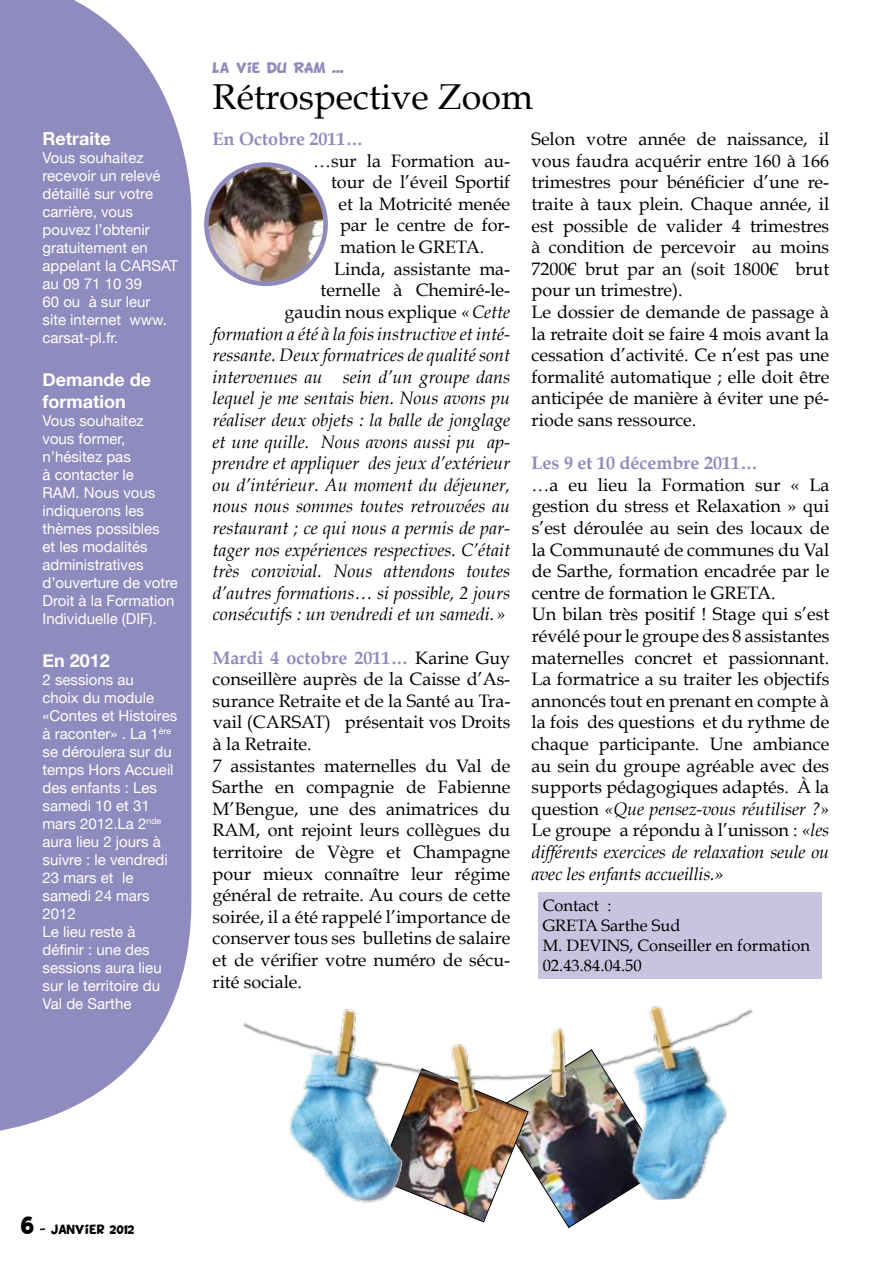
<style>
.page{position:relative;width:893px;height:1263px;background:#fff}
.page>*{position:absolute;margin:0;border:0;box-sizing:border-box;transform-origin:0 0}
.t1{font:36px "Book Antiqua";color:#000}
.t2{font:18px/21.6px "Book Antiqua";color:#000}
.t3{font:italic 18px "Book Antiqua";color:#000}
.t4{font:700 18px "Book Antiqua";color:#908bbe}
.t5{font:700 18px/21.6px "Helvetica Neue";color:#fff}
.t6{font:16.5px/19.8px "Book Antiqua";color:#000}
.t7{font:15px/18px "Helvetica Neue";color:#fff}
.t8{font:12px "BD Cartoon Shout";color:#908bbe}
.t9{font:10.5px "BD Cartoon Shout";color:#000}
.s1{font-style:italic}
.s2{font-weight:700;color:#908bbe}
.s3{font-size:21px}
</style>
<div class="page">
<svg style="left:0;top:0;width:191px;height:1131px;background:#9894c3"></svg>
<img style="left:206px;top:165px;width:120px;height:119px;border-radius:60px">
<div style="left:204px;top:162px;width:124px;height:124px;border:5px solid #908bbe;border-radius:50%"></div>
<img style="left:243px;top:978px;width:527px;height:243px">
<div style="left:538px;top:892px;width:284px;height:86px;background:#c8c4e0"></div>
<p class="t5" style="left:43px;top:127px;width:70px">Retraite</p>
<p class="t7" style="left:43px;top:149px;width:137px">Vous souhaitez recevoir un relevé détaillé sur votre carrière, vous pouvez l’obtenir gratuitement en appelant la CARSAT au 09 71 10 39<br>60 ou à sur leur<br>site internet www. carsat-pl.fr.</p>
<p class="t5" style="left:43px;top:369px;width:110px">Demande de formation</p>
<p class="t7" style="left:43px;top:411px;width:137px">Vous souhaitez vous former, n’hésitez pas<br>à contacter le<br>RAM. Nous vous indiquerons les thèmes possibles<br>et les modalités administratives d’ouverture de votre<br>Droit à la Formation<br>Individuelle (DIF).</p>
<p class="t5" style="left:43px;top:649px;width:69px">En 2012</p>
<p class="t7" style="left:43px;top:671px;width:136px">2 sessions au<br>choix du module «Contes et Histoires à raconter» . La 1<sup>ère </sup>se déroulera sur du temps Hors Accueil des enfants : Les samedi 10 et 31 mars 2012.La 2<sup>nde </sup>aura lieu 2 jours à suivre : le vendredi<br>23 mars et le samedi 24 mars<br>2012<br>Le lieu reste à définir : une des sessions aura lieu sur le territoire du<br>Val de Sarthe</p>
<p class="t8" style="left:213px;top:61px;width:133px">LA VIE DU RAM ...</p>
<h1 class="t1" style="left:213px;top:74px;width:322px">Rétrospective Zoom</h1>
<p class="t4" style="left:213px;top:128px;width:152px">En Octobre 2011…</p>
<p class="t2" style="left:313px;top:150px;width:199px">…sur la Formation au-</p>
<p class="t2" style="left:331px;top:171px;width:181px">tour de l’éveil Sportif</p>
<p class="t2" style="left:339px;top:193px;width:173px">et la Motricité menée</p>
<p class="t2" style="left:340px;top:215px;width:172px">par le centre de for-</p>
<p class="t2" style="left:340px;top:236px;width:146px">mation le GRETA.</p>
<p class="t2" style="left:334px;top:258px;width:178px">Linda, assistante ma-</p>
<p class="t2" style="left:321px;top:279px;width:191px">ternelle à Chemiré-le-</p>
<p class="t2" style="left:285px;top:301px;width:227px">gaudin nous explique <span class="s1">«Cette</span></p>
<p class="t3" style="left:213px;top:323px;width:299px">formation a été à la fois instructive et inté-</p>
<p class="t3" style="left:213px;top:344px;width:299px">ressante. Deux formatrices de qualité sont</p>
<p class="t3" style="left:213px;top:366px;width:299px">intervenues au sein d’un groupe dans</p>
<p class="t3" style="left:213px;top:388px;width:299px">lequel je me sentais bien. Nous avons pu</p>
<p class="t3" style="left:213px;top:409px;width:299px">réaliser deux objets : la balle de jonglage</p>
<p class="t3" style="left:213px;top:431px;width:299px">et une quille. Nous avons aussi pu ap-</p>
<p class="t3" style="left:213px;top:452px;width:299px">prendre et appliquer des jeux d’extérieur</p>
<p class="t3" style="left:213px;top:474px;width:299px">ou d’intérieur. Au moment du déjeuner,</p>
<p class="t3" style="left:213px;top:496px;width:299px">nous nous sommes toutes retrouvées au</p>
<p class="t3" style="left:213px;top:517px;width:299px">restaurant ; ce qui nous a permis de par-</p>
<p class="t3" style="left:213px;top:539px;width:299px">tager nos expériences respectives. C’était</p>
<p class="t3" style="left:213px;top:560px;width:299px">très convivial. Nous attendons toutes</p>
<p class="t3" style="left:213px;top:582px;width:299px">d’autres formations… si possible, 2 jours</p>
<p class="t3" style="left:213px;top:604px;width:295px">consécutifs : un vendredi et un samedi. »</p>
<p class="t2" style="left:213px;top:647px;width:299px"><span class="s2">Mardi 4 octobre 2011…</span> Karine Guy conseillère auprès de la Caisse d’As&shy;surance Retraite et de la Santé au Tra&shy;vail (CARSAT) présentait vos Droits à la Retraite.<br>7 assistantes maternelles du Val de<br>Sarthe en compagnie de Fabienne<br>M’Bengue, une des animatrices du<br>RAM, ont rejoint leurs collègues du territoire de Vègre et Champagne pour mieux connaître leur régime général de retraite. Au cours de cette soirée, il a été rappelé l’importance de conserver tous ses bulletins de salaire et de vérifier votre numéro de sécu&shy;rité sociale.</p>
<p class="t2" style="left:532px;top:128px;width:299px">Selon votre année de naissance, il vous faudra acquérir entre 160 à 166 trimestres pour bénéficier d’une re&shy;traite à taux plein. Chaque année, il est possible de valider 4 trimestres à condition de percevoir au moins 7200€ brut par an (soit 1800€ brut pour un trimestre).<br>Le dossier de demande de passage à la retraite doit se faire 4 mois avant la cessation d’activité. Ce n’est pas une formalité automatique ; elle doit être anticipée de manière à éviter une pé&shy;riode sans ressource.</p>
<p class="t4" style="left:532px;top:452px;width:228px">Les 9 et 10 décembre 2011…</p>
<p class="t2" style="left:532px;top:474px;width:299px">…a eu lieu la Formation sur « La gestion du stress et Relaxation » qui s’est déroulée au sein des locaux de la Communauté de communes du Val de Sarthe, formation encadrée par le centre de formation le GRETA.<br>Un bilan très positif ! Stage qui s’est révélé pour le groupe des 8 assistantes maternelles concret et passionnant.<br>La formatrice a su traiter les objectifs annoncés tout en prenant en compte à la fois des questions et du rythme de chaque participante. Une ambiance au sein du groupe agréable avec des supports pédagogiques adaptés. À la question <span class="s1">«Que pensez-vous réutiliser ?» </span>Le groupe a répondu à l’unisson : <span class="s1">«les différents exercices de relaxation seule ou avec les enfants accueillis.»</span></p>
<p class="t6" style="left:543px;top:896px;width:269px">Contact :<br>GRETA Sarthe Sud<br>M. DEVINS, Conseiller en formation<br>02.43.84.04.50</p>
<p class="t9" style="left:21px;top:1224px;width:115px"><span class="s3">6</span> - JANVIER 2012</p>
</div>
